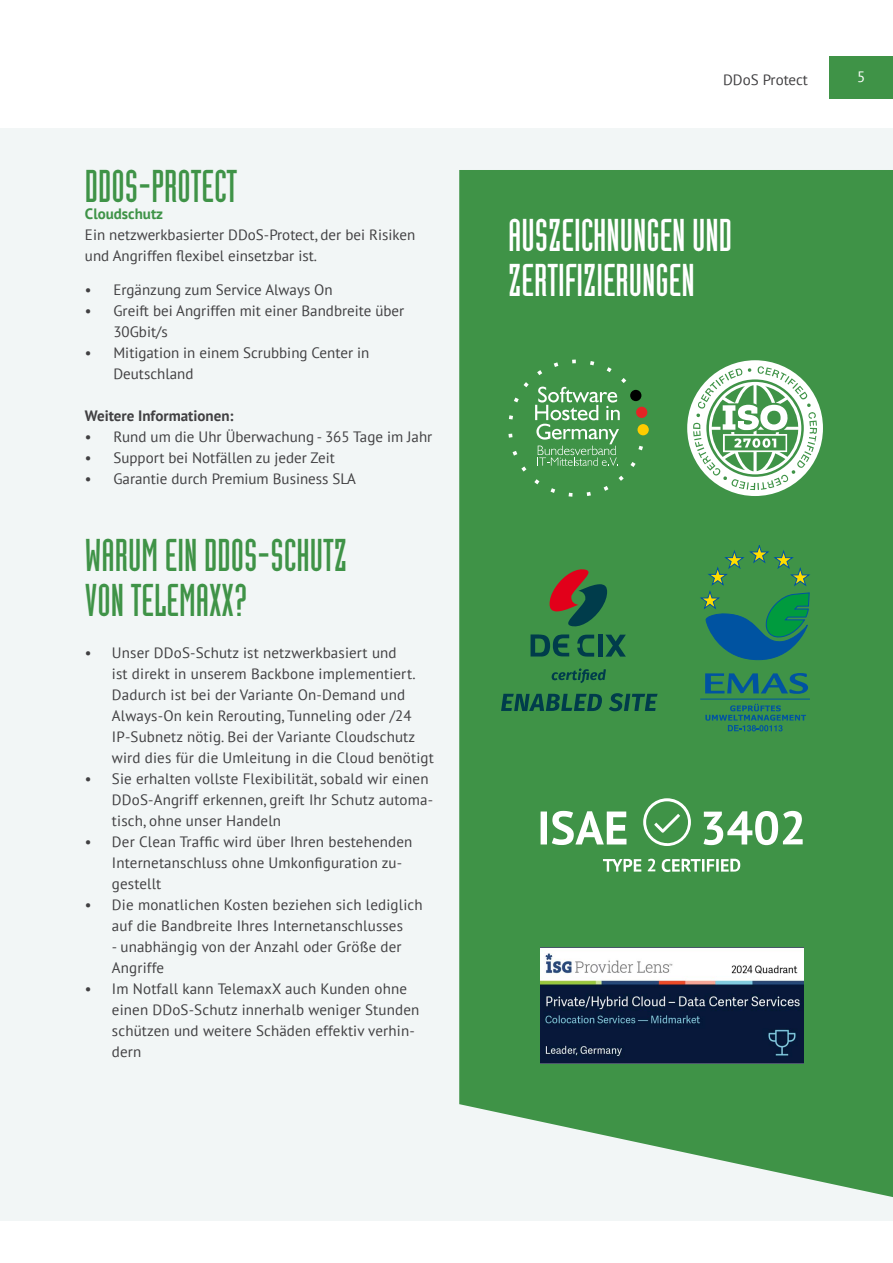
<style>
.page{position:relative;width:893px;height:1263px;background:#fff}
.page>*{position:absolute;margin:0;border:0;box-sizing:border-box;transform-origin:0 0}
.t1{font:45px/45px "Industria LT Pro Solid";color:#3f9347}
.t2{font:45px/45px "Industria LT Pro Solid";color:#fff}
.t3{font:15px/21px "PT Sans";letter-spacing:.01em;color:#414042}
.t4{font:700 15px "PT Sans";color:#414042}
.t5{font:700 15px "PT Sans";color:#3e9347}
.t6{font:15px "PT Sans";color:#fff}
</style>
<div class="page">
<div style="left:0;top:128px;width:893px;height:1092px;background:#f2f6f6"></div>
<div style="left:459px;top:170px;width:434px;height:1027px;background:#3f9347"></div>
<img style="left:540px;top:948px;width:263px;height:115px">
<svg style="left:550px;top:567px;width:57px;height:61px;background:#57583c"></svg>
<div style="left:598px;top:635px;width:5px;height:22px;background:#003c4b"></div>
<svg style="left:605px;top:635px;width:21px;height:22px"></svg>
<svg style="left:577px;top:635px;width:17px;height:22px"></svg>
<svg style="left:531px;top:634px;width:38px;height:23px"></svg>
<svg style="left:552px;top:668px;width:54px;height:15px"></svg>
<svg style="left:501px;top:694px;width:101px;height:17px;background:#1c6349"></svg>
<svg style="left:609px;top:693px;width:49px;height:18px"></svg>
<hr style="left:700px;top:699px;width:110px;height:1px;background:#0053a1">
<svg style="left:699px;top:545px;width:112px;height:115px;background:#2f8659"></svg>
<svg style="left:705px;top:673px;width:103px;height:21px;background:#23766e"></svg>
<svg style="left:705px;top:704px;width:101px;height:27px;background:#30845a"></svg>
<svg style="left:541px;top:811px;width:85px;height:34px"></svg>
<svg style="left:703px;top:811px;width:100px;height:34px"></svg>
<svg style="left:603px;top:859px;width:52px;height:13px"></svg>
<svg style="left:662px;top:859px;width:78px;height:13px"></svg>
<svg style="left:643px;top:798px;width:48px;height:48px"></svg>
<div style="left:636px;top:407px;width:11px;height:11px;background:#e32525;border-radius:50%"></div>
<div style="left:637px;top:424px;width:12px;height:11px;background:#fc0;border-radius:50%"></div>
<svg style="left:508px;top:360px;width:137px;height:137px;background:#529c57"></svg>
<svg style="left:687px;top:360px;width:136px;height:136px"></svg>
<div style="left:829px;top:56px;width:64px;height:42px;background:#3f9347"></div>
<h1 class="t1" style="left:85px;top:167px;width:154px">DDOS-PROTECT</h1>
<p class="t5" style="left:85px;top:203px;width:80px">Cloudschutz</p>
<p class="t3" style="left:85px;top:224px;width:332px">Ein netzwerkbasierter DDoS-Protect, der bei Risiken und Angriffen flexibel einsetzbar ist.</p>
<p class="t3" style="left:85px;top:279px;width:249px">• Ergänzung zum Service Always On</p>
<p class="t3" style="left:113px;top:300px;width:292px;text-indent:-28px">• Greift bei Angriffen mit einer Bandbreite über<br>30Gbit/s</p>
<p class="t3" style="left:113px;top:342px;width:257px;text-indent:-28px">• Mitigation in einem Scrubbing Center in<br>Deutschland</p>
<p class="t4" style="left:85px;top:406px;width:150px">Weitere Informationen:</p>
<p class="t3" style="left:85px;top:426px;width:349px">• Rund um die Uhr Überwachung - 365 Tage im Jahr</p>
<p class="t3" style="left:85px;top:447px;width:251px">• Support bei Notfällen zu jeder Zeit</p>
<p class="t3" style="left:85px;top:468px;width:272px">• Garantie durch Premium Business SLA</p>
<h1 class="t1" style="left:85px;top:536px;width:264px">WARUM EIN DDOS-SCHUTZ<br>VON TELEMAXX?</h1>
<p class="t3" style="left:112px;top:642px;width:323px;text-indent:-27px">• Unser DDoS-Schutz ist netzwerkbasiert und<br>ist direkt in unserem Backbone implementiert.<br>Dadurch ist bei der Variante On-Demand und Always-On kein Rerouting, Tunneling oder /24<br>IP-Subnetz nötig. Bei der Variante Cloudschutz wird dies für die Umleitung in die Cloud benötigt</p>
<p class="t3" style="left:112px;top:768px;width:323px;text-indent:-27px">• Sie erhalten vollste Flexibilität, sobald wir einen<br>DDoS-Angriff erkennen, greift Ihr Schutz automa&shy;tisch, ohne unser Handeln</p>
<p class="t3" style="left:112px;top:831px;width:302px;text-indent:-27px">• Der Clean Traffic wird über Ihren bestehenden<br>Internetanschluss ohne Umkonfiguration zu&shy;gestellt</p>
<p class="t3" style="left:85px;top:894px;width:339px;text-align:center">• Die monatlichen Kosten beziehen sich lediglich auf die Bandbreite Ihres Internetanschlusses</p>
<p class="t3" style="left:112px;top:936px;width:291px">- unabhängig von der Anzahl oder Größe der<br>Angriffe</p>
<p class="t3" style="left:112px;top:978px;width:309px;text-indent:-27px">• Im Notfall kann TelemaxX auch Kunden ohne einen DDoS-Schutz innerhalb weniger Stunden schützen und weitere Schäden effektiv verhin&shy;dern</p>
<p class="t3" style="left:723px;top:69px;width:86px">DDoS Protect</p>
<p class="t6" style="left:857px;top:67px;width:10px">5</p>
<h1 class="t2" style="left:508px;top:215px;width:226px">AUSZEICHNUNGEN UND<br>ZERTIFIZIERUNGEN</h1>
</div>
